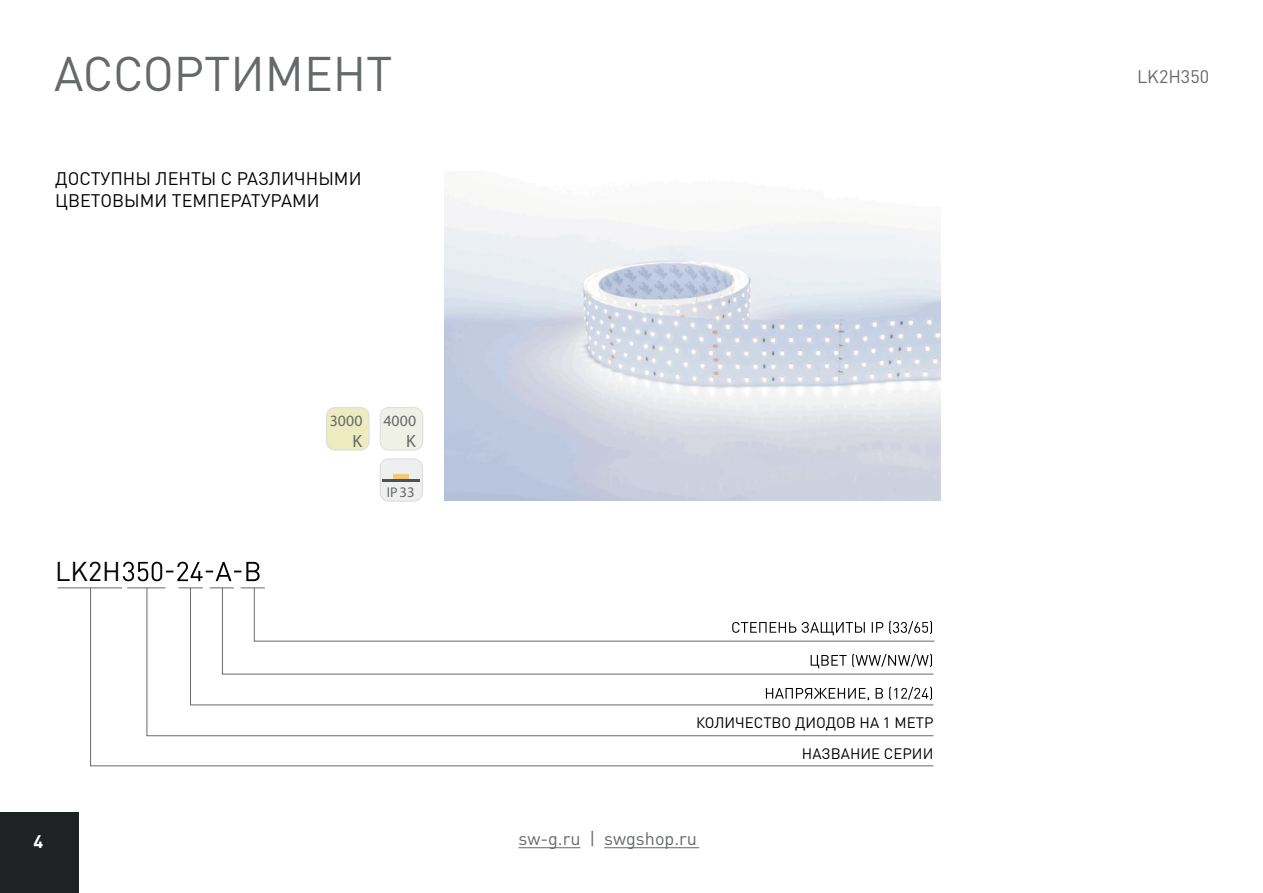
<style>
.page{position:relative;width:1263px;height:893px;background:#fff}
.page>*{position:absolute;margin:0;border:0;box-sizing:border-box;transform-origin:0 0}
.t1{font:48px "DIN Pro";color:#66696a}
.t2{font:26.85px "DIN Pro";color:#000001}
.t3{font:18px/21.6px "DIN Pro";color:#000001}
.t4{font:18px "DIN Pro";color:#66696a}
.t5{font:700 18px "DIN Pro";color:#fff}
.t6{font:17.7px "Myriad Pro";color:#66696a}
.t7{font:15.75px "Myriad Pro";color:#66696a}
.t8{font:15px "DIN Pro";color:#000001}
.t9{font:14.1px "Myriad Pro";color:#66696a}
.s1{font-size:14.7px}
</style>
<div class="page">
<div style="left:0;top:813px;width:79px;height:80px;background:#1f2225"></div>
<hr style="left:518px;top:847px;width:62px;height:1px;background:#66696a">
<hr style="left:604px;top:847px;width:95px;height:1px;background:#66696a">
<div style="left:380px;top:459px;width:42px;height:42px;background:#edeff0;border-radius:8px"></div>
<div style="left:380px;top:459px;width:42px;height:42px;border:1px solid #dadbda;border-radius:8px"></div>
<div style="left:394px;top:474px;width:15px;height:5px;background:#f9ca61"></div>
<hr style="left:383px;top:479px;width:37px;height:3px;background:#4f5252">
<div style="left:327px;top:408px;width:42px;height:42px;background:#edebbf;border-radius:9px"></div>
<div style="left:326px;top:407px;width:43px;height:43px;border:1px solid #dbdedf;border-radius:9px"></div>
<div style="left:380px;top:408px;width:43px;height:42px;background:#f0f1e6;border-radius:9px"></div>
<div style="left:380px;top:407px;width:43px;height:43px;border:1px solid #dbdedf;border-radius:9px"></div>
<img style="left:445px;top:190px;width:495px;height:311px">
<svg style="left:123px;top:562px;width:137px;height:19px"></svg>
<hr style="left:58px;top:587px;width:64px;height:1px;background:#66696a">
<svg style="left:90px;top:587px;width:844px;height:180px"></svg>
<svg style="left:146px;top:587px;width:788px;height:149px"></svg>
<svg style="left:190px;top:587px;width:744px;height:119px"></svg>
<svg style="left:222px;top:587px;width:712px;height:88px"></svg>
<svg style="left:241px;top:587px;width:694px;height:55px"></svg>
<h1 class="t1" style="left:54px;top:41px;width:340px">АССОРТИМЕНТ</h1>
<p class="t3" style="left:55px;top:167px;width:308px">ДОСТУПНЫ ЛЕНТЫ С РАЗЛИЧНЫМИ<br>ЦВЕТОВЫМИ ТЕМПЕРАТУРАМИ</p>
<h2 class="t2" style="left:55px;top:553px;width:67px">LK2H</h2>
<p class="t7" style="left:330px;top:411px;width:34px">3000</p>
<p class="t6" style="left:352px;top:430px;width:11px">K</p>
<p class="t7" style="left:383px;top:411px;width:34px">4000</p>
<p class="t6" style="left:406px;top:430px;width:11px">K</p>
<p class="t9" style="left:387px;top:483px;width:29px">IP <span class="s1">33</span></p>
<p class="t8" style="left:696px;top:713px;width:239px">КОЛИЧЕСТВО ДИОДОВ НА 1 МЕТР</p>
<p class="t8" style="left:802px;top:743px;width:133px">НАЗВАНИЕ СЕРИИ</p>
<p class="t5" style="left:34px;top:830px;width:11px">4</p>
<p class="t4" style="left:518px;top:826px;width:180px">sw-g.ru | swgshop.ru</p>
<p class="t4" style="left:1137px;top:65px;width:74px">LK2H350</p>
</div>
